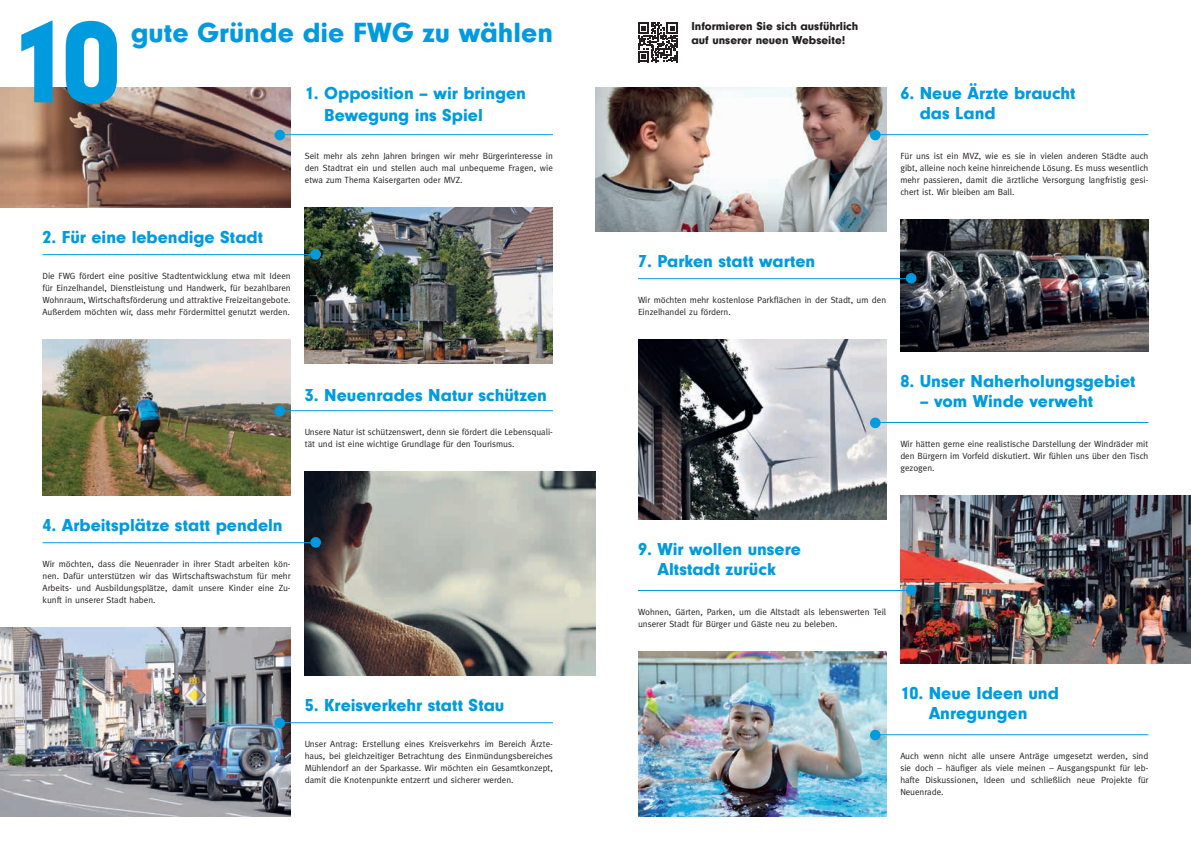
<style>
.page{position:relative;width:1191px;height:842px;background:#fff}
.page>*{position:absolute;margin:0;border:0;box-sizing:border-box;transform-origin:0 0}
.t1{font:900 119.7px "Neuzeit Gro";color:#009bde}
.t2{font:900 28.8px "Neuzeit Gro";color:#009bde}
.t3{font:900 18px/20px "Neuzeit Gro";color:#009bde}
.t4{font:900 12px/14px "Neuzeit Gro";color:#231f20}
.t5{font:9px/12px "Meta";color:#231f20;text-align:justify}
</style>
<div class="page">
<img style="left:0;top:87px;width:291px;height:120px">
<img style="left:595px;top:87px;width:291px;height:144px">
<img style="left:43px;top:339px;width:248px;height:156px">
<img style="left:638px;top:339px;width:248px;height:180px">
<img style="left:0;top:627px;width:291px;height:189px">
<img style="left:638px;top:651px;width:248px;height:165px">
<img style="left:305px;top:207px;width:248px;height:156px">
<img style="left:900px;top:219px;width:248px;height:132px">
<img style="left:305px;top:471px;width:290px;height:204px">
<img style="left:900px;top:495px;width:291px;height:168px">
<hr style="left:43px;top:254px;width:269px;height:1px;background:#009bde">
<div style="left:310px;top:249px;width:11px;height:11px;background:#009bde;border-radius:50%"></div>
<hr style="left:638px;top:278px;width:270px;height:1px;background:#009bde">
<div style="left:906px;top:273px;width:10px;height:11px;background:#009bde;border-radius:50%"></div>
<hr style="left:43px;top:542px;width:269px;height:1px;background:#009bde">
<div style="left:310px;top:537px;width:11px;height:11px;background:#009bde;border-radius:50%"></div>
<hr style="left:638px;top:590px;width:270px;height:1px;background:#009bde">
<div style="left:906px;top:585px;width:10px;height:10px;background:#009bde;border-radius:50%"></div>
<hr style="left:283px;top:134px;width:270px;height:1px;background:#009bde">
<div style="left:274px;top:130px;width:11px;height:10px;background:#009bde;border-radius:50%"></div>
<hr style="left:878px;top:134px;width:270px;height:1px;background:#009bde">
<div style="left:870px;top:130px;width:10px;height:10px;background:#009bde;border-radius:50%"></div>
<hr style="left:283px;top:410px;width:270px;height:1px;background:#009bde">
<div style="left:274px;top:406px;width:11px;height:10px;background:#009bde;border-radius:50%"></div>
<hr style="left:878px;top:422px;width:270px;height:1px;background:#009bde">
<div style="left:870px;top:418px;width:10px;height:10px;background:#009bde;border-radius:50%"></div>
<hr style="left:283px;top:722px;width:270px;height:1px;background:#009bde">
<div style="left:274px;top:718px;width:11px;height:10px;background:#009bde;border-radius:50%"></div>
<hr style="left:878px;top:734px;width:270px;height:1px;background:#009bde">
<div style="left:870px;top:730px;width:10px;height:10px;background:#009bde;border-radius:50%"></div>
<svg style="left:638px;top:23px;width:39px;height:39px"></svg>
<h1 class="t1" style="left:8px;top:-5px;width:115px">10</h1>
<h2 class="t2" style="left:131px;top:16px;width:423px">gute Gründe die FWG zu wählen</h2>
<h3 class="t3" style="left:324px;top:82px;width:203px;line-height:22px;text-indent:-19px">1. Opposition – wir bringen<br>Bewegung ins Spiel</h3>
<p class="t5" style="left:305px;top:150px;width:250px">Seit mehr als zehn Jahren bringen wir mehr Bürgerinteresse in den Stadtrat ein und stellen auch mal unbequeme Fragen, wie etwa zum Thema Kaisergarten oder MVZ.</p>
<h3 class="t3" style="left:43px;top:227px;width:222px">2. Für eine lebendige Stadt</h3>
<p class="t5" style="left:43px;top:270px;width:250px">Die FWG fördert eine positive Stadtentwicklung etwa mit Ideen für Einzelhandel, Dienstleistung und Handwerk, für bezahlbaren Wohnraum, Wirtschaftsförderung und attraktive Freizeitangebote.<br>Außerdem möchten wir, dass mehr Fördermittel genutzt werden.</p>
<h3 class="t3" style="left:305px;top:385px;width:244px">3. Neuenrades Natur schützen</h3>
<p class="t5" style="left:305px;top:426px;width:250px">Unsere Natur ist schützenswert, denn sie fördert die Lebensquali&shy;tät und ist eine wichtige Grundlage für den Tourismus.</p>
<h3 class="t3" style="left:43px;top:515px;width:242px">4. Arbeitsplätze statt pendeln</h3>
<p class="t5" style="left:43px;top:558px;width:250px">Wir möchten, dass die Neuenrader in ihrer Stadt arbeiten kön&shy;nen. Dafür unterstützen wir das Wirtschaftswachstum für mehr Arbeits- und Ausbildungsplätze, damit unsere Kinder eine Zu&shy;kunft in unserer Stadt haben.</p>
<h3 class="t3" style="left:305px;top:695px;width:201px">5. Kreisverkehr statt Stau</h3>
<p class="t5" style="left:305px;top:738px;width:250px">Unser Antrag: Erstellung eines Kreisverkehrs im Bereich Ärzte&shy;haus, bei gleichzeitiger Betrachtung des Einmündungsbereiches Mühlendorf an der Sparkasse. Wir möchten ein Gesamtkonzept, damit die Knotenpunkte entzerrt und sicherer werden.</p>
<h3 class="t4" style="left:691px;top:19px;width:168px">Informieren Sie sich ausführlich auf unserer neuen Webseite!</h3>
<h3 class="t3" style="left:919px;top:83px;width:157px;text-indent:-19px">6. Neue Ärzte braucht das Land</h3>
<p class="t5" style="left:900px;top:150px;width:250px">Für uns ist ein MVZ, wie es sie in vielen anderen Städte auch gibt, alleine noch keine hinreichende Lösung. Es muss wesentlich mehr passieren, damit die ärztliche Versorgung langfristig gesi&shy;chert ist. Wir bleiben am Ball.</p>
<h3 class="t3" style="left:638px;top:251px;width:179px">7. Parken statt warten</h3>
<p class="t5" style="left:638px;top:294px;width:250px">Wir möchten mehr kostenlose Parkflächen in der Stadt, um den<br>Einzelhandel zu fördern.</p>
<h3 class="t3" style="left:900px;top:371px;width:237px">8. Unser Naherholungsgebiet</h3>
<h3 class="t3" style="left:919px;top:391px;width:175px">– vom Winde verweht</h3>
<p class="t5" style="left:900px;top:438px;width:250px">Wir hätten gerne eine realistische Darstellung der Windräder mit den Bürgern im Vorfeld diskutiert. Wir fühlen uns über den Tisch gezogen.</p>
<h3 class="t3" style="left:638px;top:539px;width:164px;text-align:center">9. Wir wollen unsere<br>Altstadt zurück</h3>
<p class="t5" style="left:638px;top:606px;width:250px">Wohnen, Gärten, Parken, um die Altstadt als lebenswerten Teil unserer Stadt für Bürger und Gäste neu zu beleben.</p>
<h3 class="t3" style="left:900px;top:683px;width:160px;text-align:center">10. Neue Ideen und<br>Anregungen</h3>
<p class="t5" style="left:900px;top:750px;width:250px">Auch wenn nicht alle unsere Anträge umgesetzt werden, sind sie doch – häufiger als viele meinen – Ausgangspunkt für leb&shy;hafte Diskussionen, Ideen und schließlich neue Projekte für Neuenrade.</p>
</div>
